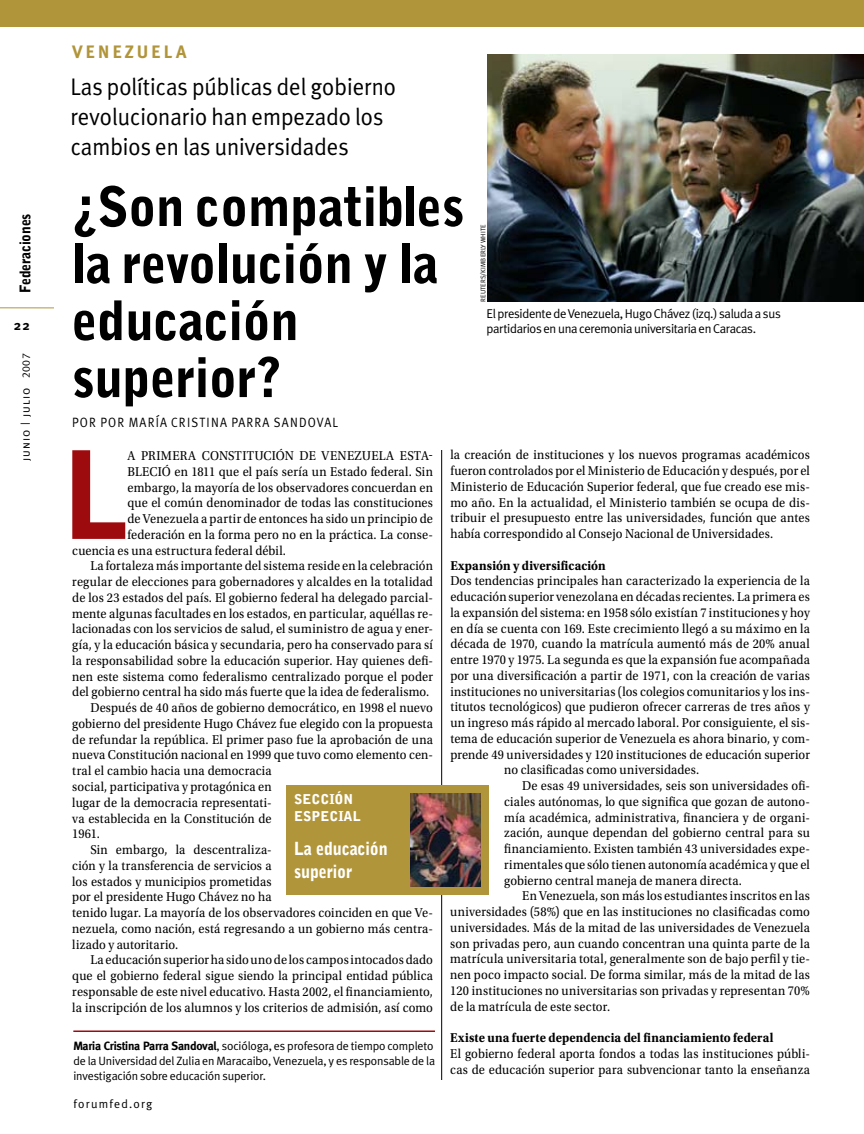
<style>
.page{position:relative;width:864px;height:1134px;background:#fff}
.page>*{position:absolute;margin:0;border:0;box-sizing:border-box;transform-origin:0 0}
.t1{font:900 120.75px "Bell Gothic Std";color:#9e0b0f;scale:.9 1}
.t2{font:900 54px/57px "Bell Gothic Std";letter-spacing:-.01em;color:#000;scale:.95 1}
.t3{font:24px/30px "Meta Plus Normal";color:#000;scale:.95 1}
.t4{font:900 18px/22.5px "Bell Gothic Std";letter-spacing:-.01em;color:#fff;scale:.9 1}
.t5{font:700 18px "Meta";letter-spacing:.185em;color:#b1953a}
.t6{font:900 14.7px "Bell Gothic Std";letter-spacing:-.015em;color:#000;scale:.95 1}
.t7{font:13.5px/15.8px "Utopia Std";letter-spacing:.015em;color:#000;text-align:justify;scale:.92 1}
.t8{font:700 13.5px "Utopia Std";letter-spacing:.01em;color:#000;scale:.92 1}
.t9{font:13.5px "Meta Plus Normal";letter-spacing:.095em;color:#000;scale:.9 1}
.t10{font:900 13.5px/16.5px "Bell Gothic Std";color:#fff}
.t11{font:700 13.5px "Meta";color:#000}
.t12{font:12.75px/15px "Meta Plus Normal";letter-spacing:-.025em;color:#000}
.t13{font:12px/15px "Meta Plus Normal";letter-spacing:-.01em;color:#000}
.t14{font:12px "Meta Caps";letter-spacing:.085em;color:#000}
.t15{font:12px "Meta Plus Normal";letter-spacing:.1em;color:#000}
.t16{font:6.75px "Meta Plus Normal Caps";letter-spacing:.005em;color:#000}
.s1{font-size:10.8px}
.s2{font-family:"Meta";font-weight:700}
</style>
<div class="page">
<div style="left:0;top:0;width:864px;height:27px;background:#b1953a"></div>
<hr style="left:0;top:307px;width:54px;height:1px;background:#b1953a">
<hr style="left:441px;top:450px;width:1px;height:630px;background:#000">
<hr style="left:73px;top:1030px;width:362px;height:2px;background:#9e0b0f">
<img style="left:487px;top:54px;width:377px;height:248px">
<div style="left:287px;top:786px;width:202px;height:109px;background:#b1953a"></div>
<img style="left:410px;top:793px;width:71px;height:94px">
<p class="t6" style="left:17px;top:293px;width:85px;rotate:-90deg">Federaciones</p>
<p class="t11" style="left:14px;top:318px;width:17px">22</p>
<p class="t14" style="left:19px;top:461px;width:109px;rotate:-90deg">junio | julio <span class="s1">2007</span></p>
<h3 class="t5" style="left:72px;top:41px;width:116px">VENEZUELA</h3>
<h3 class="t3" style="left:70px;top:72px;width:344px">Las políticas públicas del gobierno revolucionario han empezado los cambios en las universidades</h3>
<h2 class="t2" style="left:72px;top:179px;width:415px">¿Son compatibles la revolución y la educación superior?</h2>
<p class="t9" style="left:72px;top:415px;width:297px">por POR MARÍA CRISTINA PARRA SANDOVAL</p>
<h1 class="t1" style="left:64px;top:425px;width:75px">L</h1>
<p class="t7" style="left:128px;top:448px;width:25px">a primera</p>
<p class="t7" style="left:202px;top:448px;width:19px">Constitución</p>
<p class="t7" style="left:300px;top:448px;width:43px">de Venezuela</p>
<p class="t7" style="left:400px;top:448px;width:9px">esta</p>
<p class="t7" style="left:428px;top:448px;width:6px">-</p>
<p class="t16" style="left:479px;top:302px;width:78px;rotate:-90deg">REUTERS/Kimberly White</p>
<p class="t12" style="left:486px;top:306px;width:296px">El presidente de Venezuela, H ugo Chávez (izq.) saluda a sus partidarios en una ceremonia universitaria en Caracas.</p>
<p class="t7" style="left:450px;top:447px;width:392px">la creación de instituciones y los nuevos programas académicos fueron controlados por el Ministerio de Educación y después, por el Ministerio de Educación Superior federal, que fue creado ese mis&shy;mo año. En la actualidad, el Ministerio también se ocupa de dis&shy;tribuir el presupuesto entre las universidades, función que antes había correspondido al Consejo Nacional de Universidades.</p>
<p class="t8" style="left:450px;top:557px;width:170px">Expansión y diversificación</p>
<p class="t7" style="left:450px;top:573px;width:392px">Dos tendencias principales han caracterizado la experiencia de la</p>
<p class="t7" style="left:450px;top:589px;width:392px">educación superior venezolana en décadas recientes. La primera es</p>
<p class="t7" style="left:450px;top:605px;width:392px">la expansión del sistema: en 1958 sólo existían 7 instituciones y hoy</p>
<p class="t7" style="left:450px;top:621px;width:392px">en día se cuenta con 169. Este crecimiento llegó a su máximo en la</p>
<p class="t7" style="left:450px;top:636px;width:392px">década de 1970, cuando la matrícula aumentó más de 20% anual</p>
<p class="t7" style="left:450px;top:652px;width:392px">entre 1970 y 1975. La segunda es que la expansión fue acompañada</p>
<p class="t7" style="left:450px;top:668px;width:392px">por una diversificación a partir de 1971, con la creación de varias</p>
<p class="t7" style="left:450px;top:684px;width:392px">instituciones no universitarias (los colegios comunitarios y los ins-</p>
<p class="t7" style="left:450px;top:699px;width:392px">titutos tecnológicos) que pudieron ofrecer carreras de tres años y</p>
<p class="t7" style="left:450px;top:715px;width:392px">un ingreso más rápido al mercado laboral. Por consiguiente, el sis-</p>
<p class="t7" style="left:450px;top:731px;width:392px">tema de educación superior de Venezuela es ahora binario, y com-</p>
<p class="t7" style="left:450px;top:747px;width:392px">prende 49 universidades y 120 instituciones de educación superior</p>
<p class="t7" style="left:504px;top:762px;width:214px">no clasificadas como universidades.</p>
<p class="t7" style="left:522px;top:778px;width:314px">De esas 49 universidades, seis son universidades ofi-</p>
<p class="t7" style="left:504px;top:794px;width:334px">ciales autónomas, lo que significa que gozan de autono-</p>
<p class="t7" style="left:504px;top:810px;width:334px">mía académica, administrativa, financiera y de organi-</p>
<p class="t7" style="left:504px;top:825px;width:334px">zación, aunque dependan del gobierno central para su</p>
<p class="t7" style="left:504px;top:841px;width:334px">financiamiento. Existen también 43 universidades expe-</p>
<p class="t7" style="left:504px;top:857px;width:334px">rimentales que sólo tienen autonomía académica y que el</p>
<p class="t7" style="left:504px;top:873px;width:260px">gobierno central maneja de manera directa.</p>
<p class="t7" style="left:522px;top:888px;width:314px">En Venezuela, son más los estudiantes inscritos en las</p>
<p class="t7" style="left:450px;top:904px;width:392px">universidades (58%) que en las instituciones no clasificadas como</p>
<p class="t7" style="left:450px;top:920px;width:392px">universidades. Más de la mitad de las universidades de Venezuela</p>
<p class="t7" style="left:450px;top:936px;width:392px">son privadas pero, aun cuando concentran una quinta parte de la</p>
<p class="t7" style="left:450px;top:951px;width:392px">matrícula universitaria total, generalmente son de bajo perfil y tie-</p>
<p class="t7" style="left:450px;top:967px;width:392px">nen poco impacto social. De forma similar, más de la mitad de las</p>
<p class="t7" style="left:450px;top:983px;width:392px">120 instituciones no universitarias son privadas y representan 70%</p>
<p class="t7" style="left:450px;top:999px;width:175px">de la matrícula de este sector.</p>
<p class="t8" style="left:450px;top:1030px;width:353px">Existe una fuerte dependencia del financiamiento federal</p>
<p class="t7" style="left:450px;top:1046px;width:392px">El gobierno federal aporta fondos a todas las instituciones públi&shy;cas de educación superior para subvencionar tanto la enseñanza</p>
<p class="t7" style="left:128px;top:464px;width:9px">bleció</p>
<p class="t7" style="left:175px;top:464px;width:282px">en 1811 que el país sería un Estado federal. Sin</p>
<p class="t7" style="left:128px;top:480px;width:334px">embargo, la mayoría de los observadores concuerdan en</p>
<p class="t7" style="left:128px;top:495px;width:334px">que el común denominador de todas las constituciones</p>
<p class="t7" style="left:128px;top:511px;width:333px">de Venezuela a partir de entonces ha sido un principio de</p>
<p class="t7" style="left:128px;top:527px;width:334px">federación en la forma pero no en la práctica. La conse-</p>
<p class="t7" style="left:72px;top:543px;width:234px">cuencia es una estructura federal débil.</p>
<p class="t7" style="left:90px;top:558px;width:374px">La fortaleza más importante del sistema reside en la celebración</p>
<p class="t7" style="left:72px;top:574px;width:394px">regular de elecciones para gobernadores y alcaldes en la totalidad</p>
<p class="t7" style="left:72px;top:590px;width:394px">de los 23 estados del país. El gobierno federal ha delegado parcial-</p>
<p class="t7" style="left:72px;top:606px;width:394px">mente algunas facultades en los estados, en particular, aquéllas re-</p>
<p class="t7" style="left:72px;top:621px;width:394px">lacionadas con los servicios de salud, el suministro de agua y ener-</p>
<p class="t7" style="left:72px;top:637px;width:394px">gía, y la educación básica y secundaria, pero ha conservado para sí</p>
<p class="t7" style="left:72px;top:653px;width:394px">la responsabilidad sobre la educación superior. Hay quienes defi-</p>
<p class="t7" style="left:72px;top:669px;width:394px">nen este sistema como federalismo centralizado porque el poder</p>
<p class="t7" style="left:72px;top:684px;width:390px">del gobierno central ha sido más fuerte que la idea de federalismo.</p>
<p class="t7" style="left:90px;top:700px;width:374px">Después de 40 años de gobierno democrático, en 1998 el nuevo</p>
<p class="t7" style="left:72px;top:716px;width:394px">gobierno del presidente Hugo Chávez fue elegido con la propuesta</p>
<p class="t7" style="left:72px;top:732px;width:394px">de refundar la república. El primer paso fue la aprobación de una</p>
<p class="t7" style="left:72px;top:747px;width:394px">nueva Constitución nacional en 1999 que tuvo como elemento cen-</p>
<p class="t7" style="left:72px;top:763px;width:218px">tral el cambio hacia una democracia</p>
<p class="t7" style="left:72px;top:779px;width:218px">social, participativa y protagónica en</p>
<p class="t7" style="left:72px;top:795px;width:218px">lugar de la democracia representati-</p>
<p class="t7" style="left:72px;top:810px;width:218px">va establecida en la Constitución de</p>
<p class="t7" style="left:72px;top:826px;width:32px">1961.</p>
<p class="t7" style="left:90px;top:842px;width:199px">Sin embargo, la descentraliza-</p>
<p class="t7" style="left:72px;top:858px;width:218px">ción y la transferencia de servicios a</p>
<p class="t7" style="left:72px;top:874px;width:218px">los estados y municipios prometidas</p>
<p class="t7" style="left:72px;top:889px;width:218px">por el presidente Hugo Chávez no ha</p>
<p class="t7" style="left:72px;top:905px;width:394px">tenido lugar. La mayoría de los observadores coinciden en que Ve-</p>
<p class="t7" style="left:72px;top:921px;width:394px">nezuela, como nación, está regresando a un gobierno más centra-</p>
<p class="t7" style="left:72px;top:937px;width:117px">lizado y autoritario.</p>
<p class="t7" style="left:90px;top:952px;width:374px">La educación superior ha sido uno de los campos intocados dado</p>
<p class="t7" style="left:72px;top:968px;width:394px">que el gobierno federal sigue siendo la principal entidad pública</p>
<p class="t7" style="left:72px;top:984px;width:394px">responsable de este nivel educativo. Hasta 2002, el financiamiento,</p>
<p class="t7" style="left:72px;top:1000px;width:394px">la inscripción de los alumnos y los criterios de admisión, así como</p>
<p class="t10" style="left:294px;top:791px;width:68px">SECCIÓN<br>ESPECIAL</p>
<h3 class="t4" style="left:294px;top:838px;width:106px">La educación superior</h3>
<p class="t13" style="left:73px;top:1038px;width:363px"><span class="s2">Maria Cristina Parra Sandoval</span>, socióloga, es profesora de tiempo completo de la Universidad del Zulia en Maracaibo, Venezuela, y es responsable de la investigación sobre educación superior.</p>
<p class="t15" style="left:74px;top:1096px;width:81px">forumfed.org</p>
</div>
